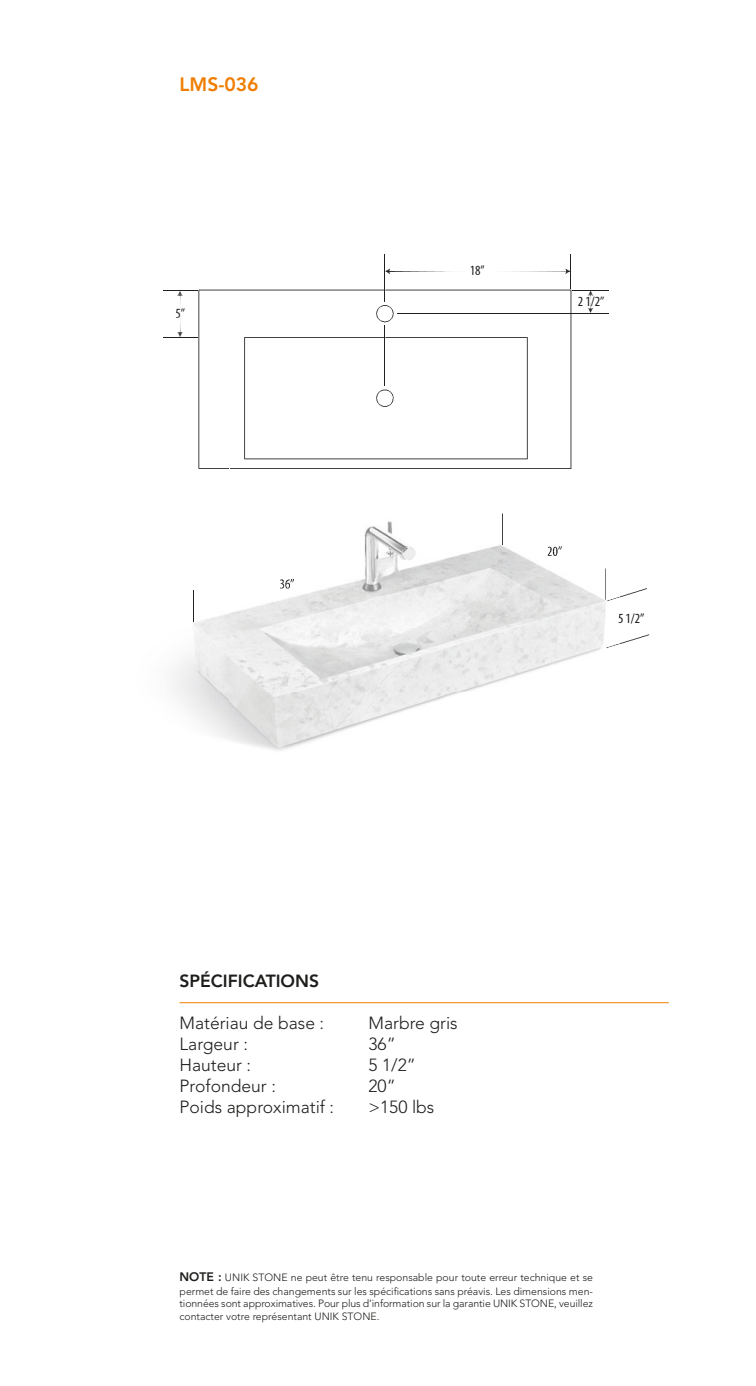
<style>
.page{position:relative;width:756px;height:1386px;background:#fff}
.page>*{position:absolute;margin:0;border:0;box-sizing:border-box;transform-origin:0 0}
.t1{font:800 19.25px "Avenir LT Std";color:#ef7d00}
.t2{font:300 17.5px "Avenir LT Std";color:#1d1d1b}
.t3{font:800 17.5px "Avenir LT Std";color:#1d1d1b}
.t4{font:condensed 14px "Myriad Pro";color:#1a181b}
.t5{font:300 10.5px/12.8px "Avenir LT Std";letter-spacing:-.01em;color:#1d1d1b;text-align:justify}
.s1{font-weight:800;font-size:12.25px}
</style>
<div class="page">
<img style="left:173px;top:468px;width:433px;height:224px">
<hr style="left:199px;top:469px;width:31px;height:1px;background:#221f20">
<hr style="left:198px;top:468px;width:32px;height:1px;background:#221f20">
<hr style="left:198px;top:290px;width:1px;height:178px;background:#221f20">
<hr style="left:199px;top:290px;width:31px;height:1px;background:#221f20">
<hr style="left:163px;top:290px;width:35px;height:1px;background:#221f20">
<hr style="left:163px;top:337px;width:35px;height:1px;background:#221f20">
<svg style="left:177px;top:332px;width:5px;height:5px"></svg>
<svg style="left:177px;top:291px;width:5px;height:5px"></svg>
<img style="left:180px;top:295px;width:1px;height:38px">
<hr style="left:230px;top:468px;width:215px;height:1px;background:#221f20">
<hr style="left:230px;top:290px;width:155px;height:1px;background:#221f20">
<hr style="left:385px;top:290px;width:60px;height:1px;background:#221f20">
<hr style="left:244px;top:458px;width:201px;height:1px;background:#221f20">
<hr style="left:244px;top:338px;width:1px;height:120px;background:#221f20">
<hr style="left:244px;top:337px;width:141px;height:1px;background:#221f20">
<hr style="left:385px;top:337px;width:60px;height:1px;background:#221f20">
<hr style="left:385px;top:326px;width:1px;height:60px;background:#221f20">
<svg style="left:376px;top:390px;width:18px;height:17px"></svg>
<hr style="left:398px;top:313px;width:47px;height:1px;background:#221f20">
<hr style="left:385px;top:262px;width:1px;height:39px;background:#221f20">
<svg style="left:376px;top:305px;width:18px;height:18px"></svg>
<img style="left:390px;top:271px;width:176px;height:1px">
<svg style="left:385px;top:269px;width:5px;height:5px"></svg>
<hr style="left:445px;top:468px;width:126px;height:1px;background:#221f20">
<hr style="left:571px;top:314px;width:1px;height:154px;background:#221f20">
<hr style="left:445px;top:290px;width:126px;height:1px;background:#221f20">
<hr style="left:445px;top:458px;width:83px;height:1px;background:#221f20">
<hr style="left:527px;top:338px;width:1px;height:120px;background:#221f20">
<hr style="left:445px;top:337px;width:83px;height:1px;background:#221f20">
<hr style="left:573px;top:290px;width:36px;height:1px;background:#221f20">
<hr style="left:445px;top:313px;width:163px;height:1px;background:#221f20">
<svg style="left:471px;top:271px;width:13px;height:1px"></svg>
<svg style="left:566px;top:254px;width:6px;height:59px"></svg>
<svg style="left:588px;top:291px;width:5px;height:22px"></svg>
<hr style="left:193px;top:590px;width:1px;height:31px;background:#221f20">
<img style="left:280px;top:579px;width:14px;height:10px">
<img style="left:547px;top:546px;width:15px;height:10px">
<hr style="left:502px;top:513px;width:1px;height:32px;background:#221f20">
<svg style="left:607px;top:588px;width:40px;height:14px"></svg>
<svg style="left:606px;top:634px;width:43px;height:15px"></svg>
<hr style="left:605px;top:569px;width:1px;height:31px;background:#221f20">
<img style="left:177px;top:692px;width:284px;height:59px">
<hr style="left:180px;top:1002px;width:489px;height:1px;background:#ef7d00">
<p class="t1" style="left:180px;top:73px;width:81px">LMS-036</p>
<p class="t4" style="left:175px;top:306px;width:11px">5”</p>
<p class="t4" style="left:470px;top:263px;width:17px">18”</p>
<p class="t4" style="left:578px;top:294px;width:28px">2 1/2”</p>
<p class="t4" style="left:618px;top:611px;width:28px">5 1/2”</p>
<p class="t3" style="left:180px;top:971px;width:141px">SPÉCIFICATIONS</p>
<p class="t2" style="left:180px;top:1013px;width:146px">Matériau de base :</p>
<p class="t2" style="left:369px;top:1013px;width:91px">Marbre gris</p>
<p class="t2" style="left:180px;top:1034px;width:70px">Largeur :</p>
<p class="t2" style="left:369px;top:1034px;width:29px">36”</p>
<p class="t2" style="left:180px;top:1055px;width:73px">Hauteur :</p>
<p class="t2" style="left:369px;top:1055px;width:49px">5 1/2”</p>
<p class="t2" style="left:180px;top:1076px;width:98px">Profondeur :</p>
<p class="t2" style="left:369px;top:1076px;width:29px">20”</p>
<p class="t2" style="left:180px;top:1097px;width:156px">Poids approximatif :</p>
<p class="t2" style="left:369px;top:1097px;width:67px">&gt;150 lbs</p>
<p class="t5" style="left:180px;top:1271px;width:415px"><span class="s1">NOTE :</span> UNIK STONE ne peut être tenu responsable pour toute erreur technique et se permet de faire des changements sur les spécifications sans préavis. Les dimensions men&shy;tionnées sont approximatives. Pour plus d’information sur la garantie UNIK STONE, veuillez contacter votre représentant UNIK STONE.</p>
</div>
